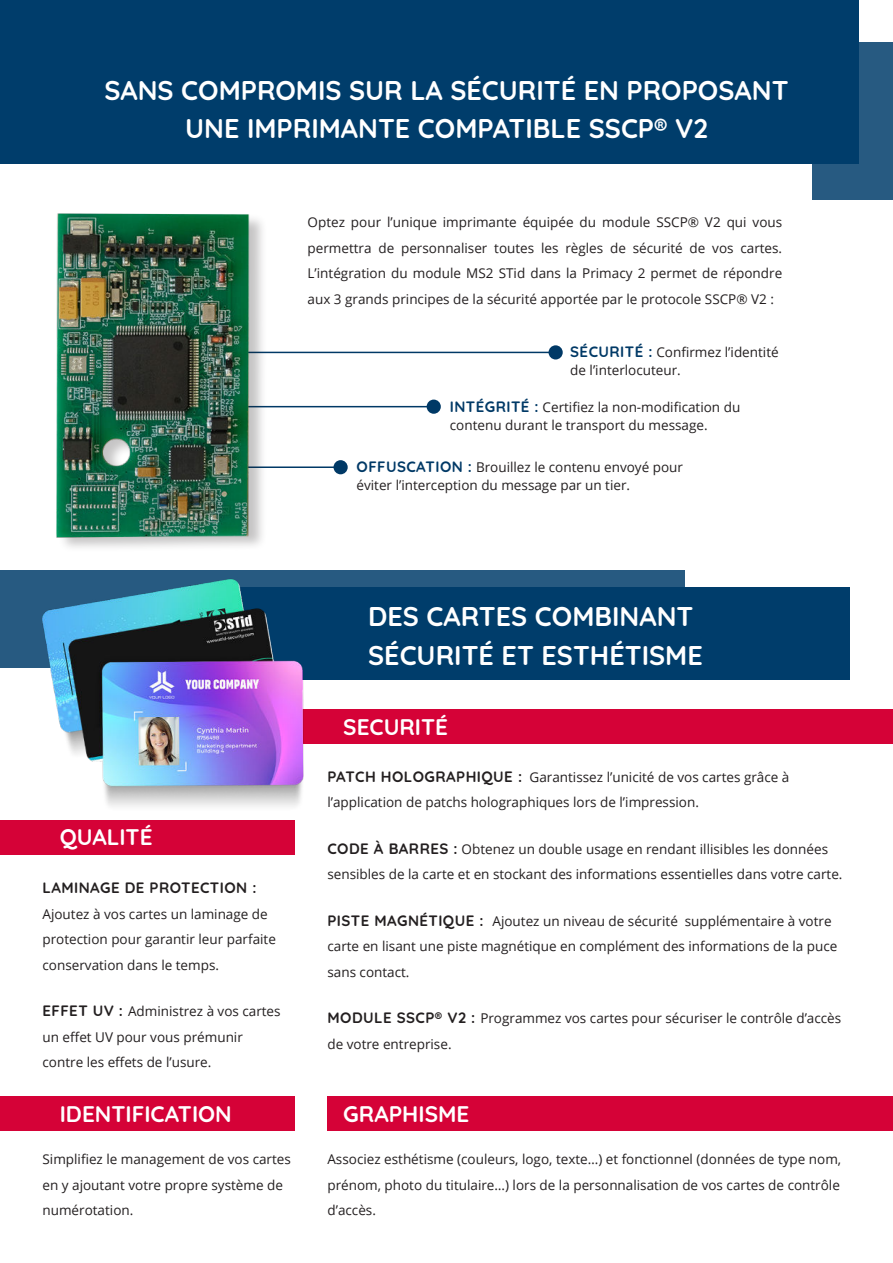
<style>
.page{position:relative;width:893px;height:1263px;background:#fff}
.page>*{position:absolute;margin:0;border:0;box-sizing:border-box;transform-origin:0 0}
.t1{font:700 27px/38.7px "Quicksand";color:#fff}
.t2{font:700 22.5px "Quicksand";color:#fff}
.t3{font:700 15px "Quicksand";letter-spacing:.03em;color:#231f20}
.t4{font:13.5px/25.5px "Open Sans";color:#231f20}
.s1{font-family:"Quicksand";font-weight:700;font-size:15px;color:#003966}
.s2{font-family:"Quicksand";font-weight:700;font-size:15px}
</style>
<div class="page">
<div style="left:225px;top:709px;width:668px;height:34px;background:#d50237"></div>
<div style="left:0;top:0;width:859px;height:163px;background:#003d6b"></div>
<svg style="left:812px;top:43px;width:81px;height:157px;fill:#275a81"></svg>
<div style="left:0;top:570px;width:685px;height:98px;background:#275a81"></div>
<div style="left:188px;top:587px;width:662px;height:92px;background:#003d6b"></div>
<img style="left:42px;top:579px;width:284px;height:228px">
<hr style="left:235px;top:466px;width:104px;height:2px;background:#003966">
<hr style="left:221px;top:406px;width:209px;height:1px;background:#003966">
<hr style="left:221px;top:352px;width:335px;height:1px;background:#003966">
<div style="left:333px;top:460px;width:15px;height:14px;background:#003966;border-radius:50%"></div>
<div style="left:427px;top:400px;width:14px;height:14px;background:#003966;border-radius:50%"></div>
<div style="left:549px;top:345px;width:14px;height:14px;background:#003966;border-radius:50%"></div>
<div style="left:58px;top:213px;width:210px;height:340px;background:#231f20;opacity:.26"></div>
<img style="left:56px;top:213px;width:202px;height:328px">
<div style="left:0;top:821px;width:295px;height:34px;background:#d50237"></div>
<div style="left:0;top:1096px;width:295px;height:34px;background:#d50237"></div>
<div style="left:327px;top:1096px;width:566px;height:34px;background:#d50237"></div>
<h1 class="t1" style="left:104px;top:71px;width:686px;text-align:center">SANS COMPROMIS SUR LA SÉCURITÉ EN PROPOSANT<br>UNE IMPRIMANTE COMPATIBLE SSCP® V2</h1>
<p class="t4" style="left:308px;top:211px;width:476px;text-align:justify">Optez pour l’unique imprimante équipée du module SSCP® V2 qui vous permettra de personnaliser toutes les règles de sécurité de vos cartes.<br>L’intégration du module MS2 STid dans la Primacy 2 permet de répondre aux 3 grands principes de la sécurité apportée par le protocole SSCP® V2 :</p>
<p class="t4" style="left:570px;top:343px;width:210px;line-height:18px"><span class="s1">SÉCURITÉ :</span> Confirmez l’identité de l’interlocuteur.</p>
<p class="t4" style="left:450px;top:397px;width:292px;line-height:18px"><span class="s1">INTÉGRITÉ :</span> Certifiez la non-modification du contenu durant le transport du message.</p>
<p class="t4" style="left:357px;top:460px;width:328px;line-height:18px"><span class="s1">OFFUSCATION :</span> Brouillez le contenu envoyé pour éviter l’interception du message par un tier.</p>
<h1 class="t1" style="left:368px;top:597px;width:336px">DES CARTES COMBINANT<br>SÉCURITÉ ET ESTHÉTISME</h1>
<h2 class="t2" style="left:60px;top:825px;width:94px">QUALITÉ</h2>
<p class="t3" style="left:43px;top:880px;width:215px">LAMINAGE DE PROTECTION :</p>
<p class="t4" style="left:43px;top:902px;width:235px">Ajoutez à vos cartes un laminage de protection pour garantir leur parfaite conservation dans le temps.</p>
<p class="t4" style="left:43px;top:1000px;width:240px"><span class="s2">EFFET UV :</span> Administrez à vos cartes un effet UV pour vous prémunir contre les effets de l’usure.</p>
<h2 class="t2" style="left:343px;top:714px;width:106px">SECURITÉ</h2>
<p class="t4" style="left:327px;top:765px;width:463px"><span class="s2">PATCH HOLOGRAPHIQUE :</span> Garantissez l’unicité de vos cartes grâce à l’application de patchs holographiques lors de l’impression.</p>
<p class="t4" style="left:327px;top:837px;width:517px"><span class="s2">CODE À BARRES :</span> Obtenez un double usage en rendant illisibles les données sensibles de la carte et en stockant des informations essentielles dans votre carte.</p>
<p class="t4" style="left:327px;top:909px;width:511px"><span class="s2">PISTE MAGNÉTIQUE :</span> Ajoutez un niveau de sécurité supplémentaire à votre carte en lisant une piste magnétique en complément des informations de la puce sans contact.</p>
<p class="t4" style="left:327px;top:1007px;width:515px"><span class="s2">MODULE SSCP® V2 :</span> Programmez vos cartes pour sécuriser le contrôle d’accès de votre entreprise.</p>
<h2 class="t2" style="left:60px;top:1101px;width:174px">IDENTIFICATION</h2>
<h2 class="t2" style="left:343px;top:1101px;width:128px">GRAPHISME</h2>
<p class="t4" style="left:43px;top:1146px;width:250px">Simplifiez le management de vos cartes en y ajoutant votre propre système de numérotation.</p>
<p class="t4" style="left:327px;top:1148px;width:515px;text-align:justify">Associez esthétisme (couleurs, logo, texte…) et fonctionnel (données de type nom, prénom, photo du titulaire…) lors de la personnalisation de vos cartes de contrôle d’accès.</p>
</div>
